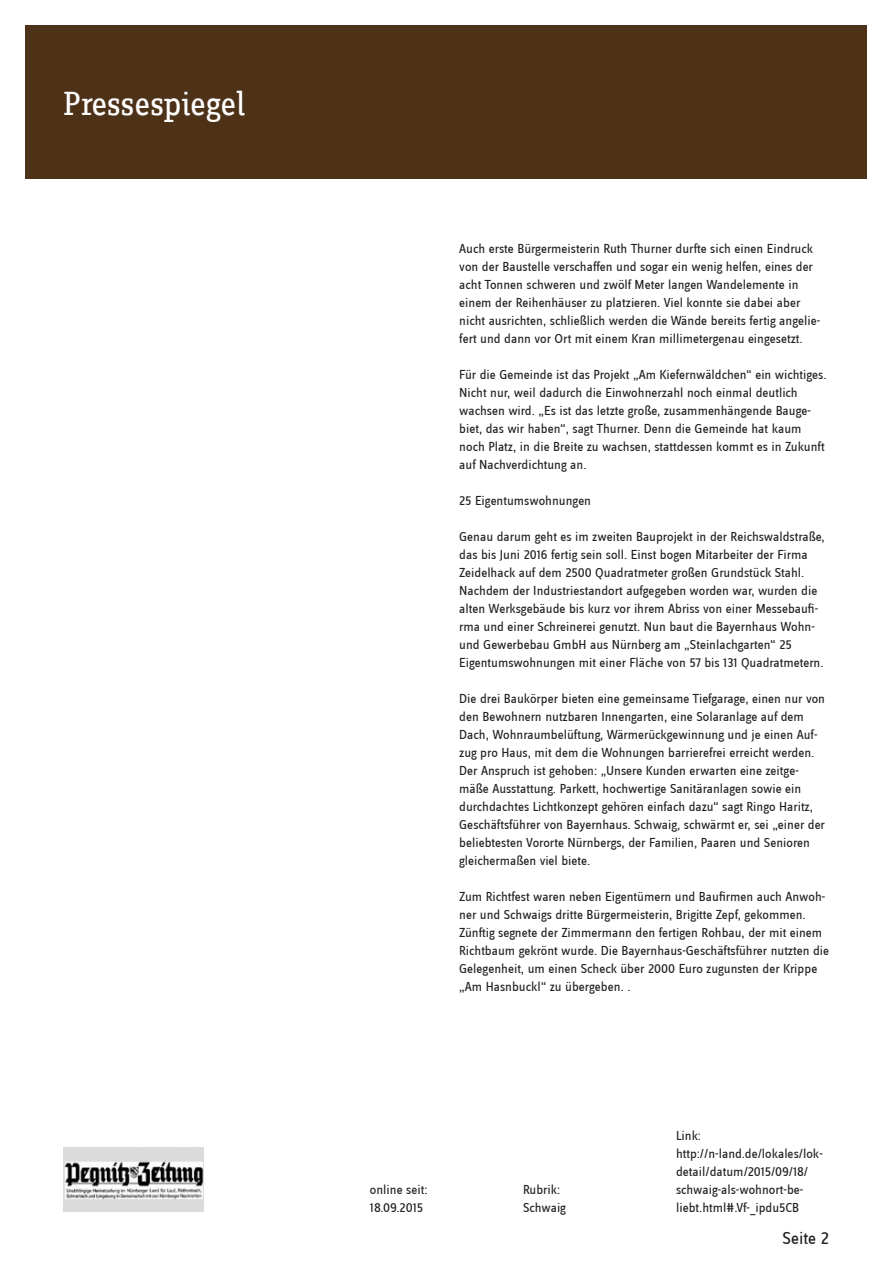
<style>
.page{position:relative;width:893px;height:1263px;background:#fff}
.page>*{position:absolute;margin:0;border:0;box-sizing:border-box;transform-origin:0 0}
.t1{font:34.5px "Zine Slab Dis";color:#fff}
.t2{font:18px "Zine Sans Dis";color:#231f20}
.t3{font:13.5px/18px "Zine Sans Dis";color:#231f20}
</style>
<div class="page">
<div style="left:26px;top:26px;width:841px;height:153px;background:#4e3218"></div>
<img style="left:64px;top:1147px;width:140px;height:65px">
<h1 class="t1" style="left:64px;top:87px;width:183px">Pressespiegel</h1>
<p class="t3" style="left:459px;top:241px;width:362px">Auch erste Bürgermeisterin Ruth Thurner durfte sich einen Eindruck von der Baustelle verschaffen und sogar ein wenig helfen, eines der acht Tonnen schweren und zwölf Meter langen Wandelemente in einem der Reihenhäuser zu platzieren. Viel konnte sie dabei aber nicht ausrichten, schließlich werden die Wände bereits fertig angelie&shy;fert und dann vor Ort mit einem Kran millimetergenau eingesetzt.</p>
<p class="t3" style="left:459px;top:367px;width:369px">Für die Gemeinde ist das Projekt „Am Kiefernwäldchen“ ein wichtiges.<br>Nicht nur, weil dadurch die Einwohnerzahl noch einmal deutlich wachsen wird. „Es ist das letzte große, zusammenhängende Bauge&shy;biet, das wir haben“, sagt Thurner. Denn die Gemeinde hat kaum noch Platz, in die Breite zu wachsen, stattdessen kommt es in Zukunft auf Nachverdichtung an.</p>
<p class="t3" style="left:459px;top:493px;width:133px">25 Eigentumswohnungen</p>
<p class="t3" style="left:459px;top:529px;width:367px">Genau darum geht es im zweiten Bauprojekt in der Reichswaldstraße, das bis Juni 2016 fertig sein soll. Einst bogen Mitarbeiter der Firma Zeidelhack auf dem 2500 Quadratmeter großen Grundstück Stahl.<br>Nachdem der Industriestandort aufgegeben worden war, wurden die alten Werksgebäude bis kurz vor ihrem Abriss von einer Messebaufi&shy;rma und einer Schreinerei genutzt. Nun baut die Bayernhaus Wohn&shy;und Gewerbebau GmbH aus Nürnberg am „Steinlachgarten“ 25<br>Eigentumswohnungen mit einer Fläche von 57 bis 131 Quadratmetern.</p>
<p class="t3" style="left:459px;top:691px;width:367px">Die drei Baukörper bieten eine gemeinsame Tiefgarage, einen nur von den Bewohnern nutzbaren Innengarten, eine Solaranlage auf dem Dach, Wohnraumbelüftung, Wärmerückgewinnung und je einen Auf&shy;zug pro Haus, mit dem die Wohnungen barrierefrei erreicht werden.<br>Der Anspruch ist gehoben: „Unsere Kunden erwarten eine zeitge&shy;mäße Ausstattung. Parkett, hochwertige Sanitäranlagen sowie ein durchdachtes Lichtkonzept gehören einfach dazu“ sagt Ringo Haritz, Geschäftsführer von Bayernhaus. Schwaig, schwärmt er, sei „einer der beliebtesten Vororte Nürnbergs, der Familien, Paaren und Senioren gleichermaßen viel biete.</p>
<p class="t3" style="left:459px;top:888px;width:371px">Zum Richtfest waren neben Eigentümern und Baufirmen auch Anwoh&shy;ner und Schwaigs dritte Bürgermeisterin, Brigitte Zepf, gekommen.<br>Zünftig segnete der Zimmermann den fertigen Rohbau, der mit einem Richtbaum gekrönt wurde. Die Bayernhaus-Geschäftsführer nutzten die Gelegenheit, um einen Scheck über 2000 Euro zugunsten der Krippe „Am Hasnbuckl“ zu übergeben. .</p>
<p class="t3" style="left:370px;top:1181px;width:59px">online seit:<br>18.09.2015</p>
<p class="t3" style="left:523px;top:1181px;width:44px">Rubrik:<br>Schwaig</p>
<p class="t3" style="left:676px;top:1127px;width:148px">Link: http://n-land.de/lokales/lok&shy;detail/datum/2015/09/18/ schwaig-als-wohnort-be&shy;liebt.html#.Vf-_ipdu5CB</p>
<h2 class="t2" style="left:782px;top:1229px;width:48px">Seite 2</h2>
</div>
